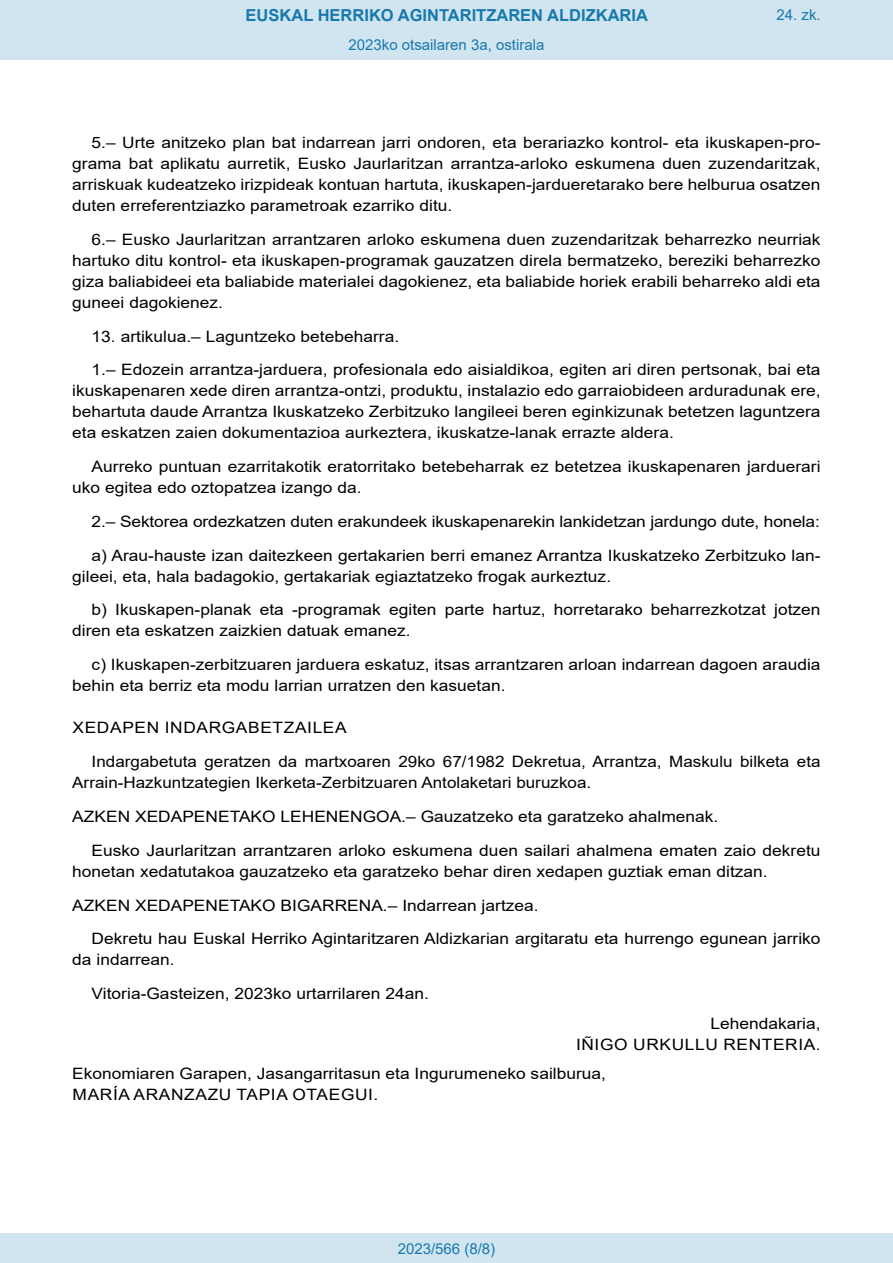
<style>
.page{position:relative;width:893px;height:1263px;background:#fff}
.page>*{position:absolute;margin:0;border:0;box-sizing:border-box;transform-origin:0 0}
.t1{font:700 16.5px "Arial";color:#1879ad}
.BOPVDetalle{font:15.6px/21px "Arial";color:#000;scale:1.11 1}
.BOPVDisposicionTitul{font:15.6px "Arial";color:#000;scale:1.11 1}
.BOPVFirmaPuesto{font:15.6px "Arial";color:#000;scale:1.11 1}
.BOPVFirmaLugFec{font:15.6px "Arial";color:#000;scale:1.11 1}
.BOPVFirmaNombre{font:15.6px "Arial";letter-spacing:.035em;color:#000;scale:1.11 1}
.BOPVDisposicion{font:15.6px "Arial";letter-spacing:.035em;color:#000;scale:1.11 1}
.BOPVNombreLehen2{font:15.6px "Arial";letter-spacing:.035em;color:#000;scale:1.11 1}
.BOPVPuestoLehen2{font:15.6px "Arial";color:#000;scale:1.11 1}
.Paginacion_Centro{font:15px "Arial";color:#1879ad}
</style>
<div class="page">
<div style="left:0;top:0;width:893px;height:60px;background:#d0e5f0"></div>
<div style="left:0;top:1233px;width:893px;height:30px;background:#d0e5f0"></div>
<p class="t1" style="left:246px;top:3px;width:404px">EUSKAL HERRIKO AGINTARITZAREN ALDIZKARIA</p>
<p class="Paginacion_Centro" style="left:348px;top:35px;width:197px">2023ko otsailaren 3a, ostirala</p>
<p class="Paginacion_Centro" style="left:776px;top:5px;width:46px">24. zk.</p>
<p class="BOPVDetalle" style="left:72px;top:132px;width:676px;text-align:justify;text-indent:19px">5.– Urte anitzeko plan bat indarrean jarri ondoren, eta berariazko kontrol- eta ikuskapen-pro&shy;grama bat aplikatu aurretik, Eusko Jaurlaritzan arrantza-arloko eskumena duen zuzendaritzak, arriskuak kudeatzeko irizpideak kontuan hartuta, ikuskapen-jardueretarako bere helburua osatzen duten erreferentziazko parametroak ezarriko ditu.</p>
<p class="BOPVDetalle" style="left:72px;top:229px;width:676px;text-align:justify;text-indent:19px">6.– Eusko Jaurlaritzan arrantzaren arloko eskumena duen zuzendaritzak beharrezko neurriak hartuko ditu kontrol- eta ikuskapen-programak gauzatzen direla bermatzeko, bereziki beharrezko giza baliabideei eta baliabide materialei dagokienez, eta baliabide horiek erabili beharreko aldi eta guneei dagokienez.</p>
<p class="BOPVDetalle" style="left:92px;top:326px;width:279px">13. artikulua.– Laguntzeko betebeharra.</p>
<p class="BOPVDetalle" style="left:72px;top:359px;width:676px;text-align:justify;text-indent:19px">1.– Edozein arrantza-jarduera, profesionala edo aisialdikoa, egiten ari diren pertsonak, bai eta ikuskapenaren xede diren arrantza-ontzi, produktu, instalazio edo garraiobideen arduradunak ere, behartuta daude Arrantza Ikuskatzeko Zerbitzuko langileei beren eginkizunak betetzen laguntzera eta eskatzen zaien dokumentazioa aurkeztera, ikuskatze-lanak errazte aldera.</p>
<p class="BOPVDetalle" style="left:72px;top:456px;width:676px;text-indent:19px">Aurreko puntuan ezarritakotik eratorritako betebeharrak ez betetzea ikuskapenaren jarduerari uko egitea edo oztopatzea izango da.</p>
<p class="BOPVDetalle" style="left:92px;top:511px;width:657px">2.– Sektorea ordezkatzen duten erakundeek ikuskapenarekin lankidetzan jardungo dute, honela:</p>
<p class="BOPVDetalle" style="left:72px;top:545px;width:676px;text-indent:19px">a) Arau-hauste izan daitezkeen gertakarien berri emanez Arrantza Ikuskatzeko Zerbitzuko lan&shy;gileei, eta, hala badagokio, gertakariak egiaztatzeko frogak aurkeztuz.</p>
<p class="BOPVDetalle" style="left:72px;top:599px;width:676px;text-indent:19px">b) Ikuskapen-planak eta -programak egiten parte hartuz, horretarako beharrezkotzat jotzen diren eta eskatzen zaizkien datuak emanez.</p>
<p class="BOPVDetalle" style="left:72px;top:654px;width:676px;text-indent:19px">c) Ikuskapen-zerbitzuaren jarduera eskatuz, itsas arrantzaren arloan indarrean dagoen araudia behin eta berriz eta modu larrian urratzen den kasuetan.</p>
<p class="BOPVDisposicion" style="left:73px;top:717px;width:248px">XEDAPEN INDARGABETZAILEA</p>
<p class="BOPVDetalle" style="left:72px;top:751px;width:676px;text-indent:19px">Indargabetuta geratzen da martxoaren 29ko 67/1982 Dekretua, Arrantza, Maskulu bilketa eta<br>Arrain-Hazkuntzategien Ikerketa-Zerbitzuaren Antolaketari buruzkoa.</p>
<p class="BOPVDisposicionTitul" style="left:72px;top:806px;width:584px">AZKEN XEDAPENETAKO LEHENENGOA.– Gauzatzeko eta garatzeko ahalmenak.</p>
<p class="BOPVDetalle" style="left:72px;top:840px;width:676px;text-indent:19px">Eusko Jaurlaritzan arrantzaren arloko eskumena duen sailari ahalmena ematen zaio dekretu honetan xedatutakoa gauzatzeko eta garatzeko behar diren xedapen guztiak eman ditzan.</p>
<p class="BOPVDisposicionTitul" style="left:72px;top:894px;width:422px">AZKEN XEDAPENETAKO BIGARRENA.– Indarrean jartzea.</p>
<p class="BOPVDetalle" style="left:72px;top:928px;width:676px;text-indent:19px">Dekretu hau Euskal Herriko Agintaritzaren Aldizkarian argitaratu eta hurrengo egunean jarriko da indarrean.</p>
<p class="BOPVFirmaLugFec" style="left:92px;top:983px;width:305px">Vitoria-Gasteizen, 2023ko urtarrilaren 24an.</p>
<p class="BOPVPuestoLehen2" style="left:710px;top:1012px;width:101px">Lehendakaria,</p>
<p class="BOPVNombreLehen2" style="left:576px;top:1033px;width:222px">IÑIGO URKULLU RENTERIA.</p>
<p class="BOPVFirmaPuesto" style="left:72px;top:1063px;width:482px">Ekonomiaren Garapen, Jasangarritasun eta Ingurumeneko sailburua,</p>
<p class="BOPVFirmaNombre" style="left:73px;top:1084px;width:277px">MARÍA ARANZAZU TAPIA OTAEGUI.</p>
<p class="Paginacion_Centro" style="left:398px;top:1238px;width:99px">2023/566 (8/8)</p>
</div>
